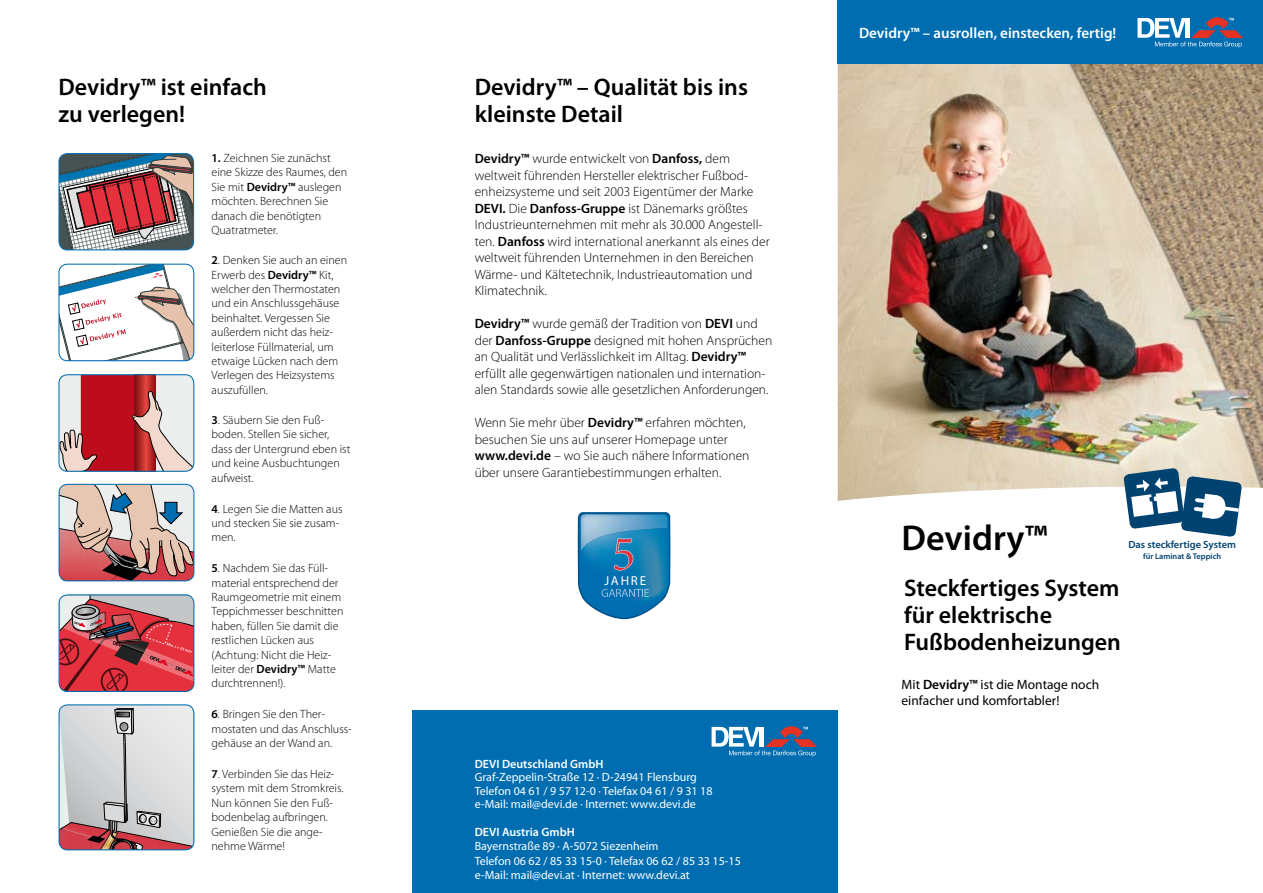
<style>
.page{position:relative;width:1263px;height:893px;background:#fff}
.page>*{position:absolute;margin:0;border:0;box-sizing:border-box;transform-origin:0 0}
.t1{font:49.65px "Minion Pro";color:#e5313d}
.t2{font:600 36px "Myriad Pro";color:#000}
.t3{font:600 24px/27px "Myriad Pro";color:#000}
.t4{font:600 15px "Myriad Pro";color:#fff}
.t5{font:300 13.5px/16.5px "Myriad Pro";color:#000}
.t6{font:13.5px/16.5px "Myriad Pro";color:#000}
.t7{font:13.05px "Myriad Pro";letter-spacing:.135em;color:#fff}
.t8{font:300 12px/14.4px "Myriad Pro";color:#000}
.t9{font:12px/13.5px "Myriad Pro";color:#fff}
.t10{font:600 12px "Myriad Pro";color:#fff}
.t11{font:600 10.5px "Myriad Pro";color:#004370}
.t12{font:600 8.25px "Myriad Pro";color:#004370}
.s1{font-weight:600}
</style>
<div class="page">
<img style="left:838px;top:64px;width:425px;height:437px">
<div style="left:838px;top:0;width:425px;height:64px;background:#006db0"></div>
<div style="left:412px;top:711px;width:426px;height:182px;background:#006db0"></div>
<svg style="left:59px;top:484px;width:135px;height:97px;background:#c09d98"></svg>
<div style="left:59px;top:484px;width:135px;height:97px;border:1px solid #006db0;border-radius:9px"></div>
<svg style="left:59px;top:264px;width:135px;height:97px"></svg>
<div style="left:58px;top:264px;width:136px;height:97px;border:1px solid #006db0;border-radius:9px"></div>
<svg style="left:60px;top:375px;width:134px;height:96px;background:#cb7377"></svg>
<div style="left:58px;top:374px;width:136px;height:98px;border:1px solid #006db0;border-radius:9px"></div>
<svg style="left:59px;top:154px;width:135px;height:96px;background:#936a70"></svg>
<div style="left:58px;top:153px;width:136px;height:97px;border:1px solid #006db0;border-radius:9px"></div>
<svg style="left:59px;top:705px;width:135px;height:145px;background:#cbc0c1"></svg>
<div style="left:59px;top:704px;width:135px;height:146px;border:1px solid #006db0;border-radius:9px"></div>
<svg style="left:59px;top:595px;width:135px;height:96px;background:#bf535c"></svg>
<div style="left:59px;top:594px;width:135px;height:98px;border:1px solid #006db0;border-radius:9px"></div>
<svg style="left:1137px;top:18px;width:105px;height:30px"></svg>
<svg style="left:712px;top:727px;width:104px;height:29px"></svg>
<svg style="left:577px;top:512px;width:93px;height:107px;background:#398fbe"></svg>
<img style="left:601px;top:589px;width:48px;height:8px">
<svg style="left:1124px;top:468px;width:117px;height:69px"></svg>
<h3 class="t3" style="left:58px;top:72px;width:210px">Devidry™ ist einfach zu verlegen!</h3>
<h3 class="t3" style="left:475px;top:72px;width:275px">Devidry™ – Qualität bis ins kleinste Detail</h3>
<p class="t8" style="left:212px;top:151px;width:137px"><span class="s1">1.</span> Zeichnen Sie zunächst eine Skizze des Raumes, den<br>Sie mit <span class="s1">Devidry™</span> auslegen möchten. Berechnen Sie danach die benötigten<br>Quatratmeter.</p>
<p class="t8" style="left:212px;top:253px;width:137px"><span class="s1">2</span>. Denken Sie auch an einen<br>Erwerb des <span class="s1">Devidry™</span> Kit, welcher den Thermostaten und ein Anschlussgehäuse beinhaltet. Vergessen Sie außerdem nicht das heiz&shy;leiterlose Füllmaterial, um etwaige Lücken nach dem<br>Verlegen des Heizsystems auszufüllen.</p>
<p class="t8" style="left:212px;top:413px;width:140px"><span class="s1">3</span>. Säubern Sie den Fuß&shy;boden. Stellen Sie sicher, dass der Untergrund eben ist und keine Ausbuchtungen aufweist.</p>
<p class="t8" style="left:212px;top:501px;width:132px"><span class="s1">4</span>. Legen Sie die Matten aus und stecken Sie sie zusam&shy;men.</p>
<p class="t8" style="left:212px;top:561px;width:133px"><span class="s1">5</span>. Nachdem Sie das Füll&shy;material entsprechend der<br>Raumgeometrie mit einem<br>Teppichmesser beschnitten haben, füllen Sie damit die restlichen Lücken aus (Achtung: Nicht die Heiz&shy;leiter der <span class="s1">Devidry™</span> Matte durchtrennen!).</p>
<p class="t8" style="left:212px;top:707px;width:142px"><span class="s1">6</span>. Bringen Sie den Ther&shy;mostaten und das Anschluss&shy;gehäuse an der Wand an.</p>
<p class="t8" style="left:212px;top:767px;width:134px"><span class="s1">7</span>. Verbinden Sie das Heiz&shy;system mit dem Stromkreis.<br>Nun können Sie den Fuß&shy;bodenbelag aufbringen.<br>Genießen Sie die ange&shy;nehme Wärme!</p>
<p class="t5" style="left:475px;top:150px;width:296px"><span class="s1">Devidry™</span> wurde entwickelt von <span class="s1">Danfoss,</span> dem weltweit führenden Hersteller elektrischer Fußbod&shy;enheizsysteme und seit 2003 Eigentümer der Marke <span class="s1">DEVI.</span> Die <span class="s1">Danfoss-Gruppe</span> ist Dänemarks größtes Industrieunternehmen mit mehr als 30.000 Angestell&shy;ten. <span class="s1">Danfoss</span> wird international anerkannt als eines der weltweit führenden Unternehmen in den Bereichen Wärme- und Kältetechnik, Industrieautomation und Klimatechnik.</p>
<p class="t5" style="left:475px;top:315px;width:299px"><span class="s1">Devidry™</span> wurde gemäß der Tradition von <span class="s1">DEVI</span> und der <span class="s1">Danfoss-Gruppe</span> designed mit hohen Ansprüchen an Qualität und Verlässlichkeit im Alltag. <span class="s1">Devidry™ </span>erfüllt alle gegenwärtigen nationalen und internation&shy;alen Standards sowie alle gesetzlichen Anforderungen.</p>
<p class="t5" style="left:475px;top:414px;width:276px">Wenn Sie mehr über <span class="s1">Devidry™</span> erfahren möchten, besuchen Sie uns auf unserer Homepage unter <span class="s1">www.devi.de</span> – wo Sie auch nähere Informationen über unsere Garantiebestimmungen erhalten.</p>
<h1 class="t1" style="left:612px;top:521px;width:25px">5</h1>
<p class="t7" style="left:604px;top:573px;width:43px">JAHRE</p>
<p class="t10" style="left:475px;top:756px;width:130px">DEVI Deutschland GmbH</p>
<p class="t9" style="left:475px;top:770px;width:239px">Graf-Zeppelin-Straße 12 · D-24941 Flensburg<br>Telefon 04 61 / 9 57 12-0 · Telefax 04 61 / 9 31 18 e-Mail: mail@devi.de · Internet: www.devi.de</p>
<p class="t10" style="left:475px;top:824px;width:102px">DEVI Austria GmbH</p>
<p class="t9" style="left:475px;top:839px;width:268px;line-height:14.4px">Bayernstraße 89 · A-5072 Siezenheim<br>Telefon 06 62 / 85 33 15-0 · Telefax 06 62 / 85 33 15-15 e-Mail: mail@devi.at · Internet: www.devi.at</p>
<p class="t4" style="left:859px;top:23px;width:259px">Devidry™ – ausrollen, einstecken, fertig!</p>
<h2 class="t2" style="left:901px;top:515px;width:147px">Devidry™</h2>
<h3 class="t3" style="left:904px;top:574px;width:218px">Steckfertiges System für elektrische<br>Fußbodenheizungen</h3>
<p class="t6" style="left:901px;top:676px;width:199px">Mit <span class="s1">Devidry™</span> ist die Montage noch einfacher und komfortabler!</p>
<p class="t11" style="left:1128px;top:538px;width:109px">Das steckfertige System</p>
<p class="t12" style="left:1143px;top:551px;width:80px">für Laminat &amp; Teppich</p>
</div>
